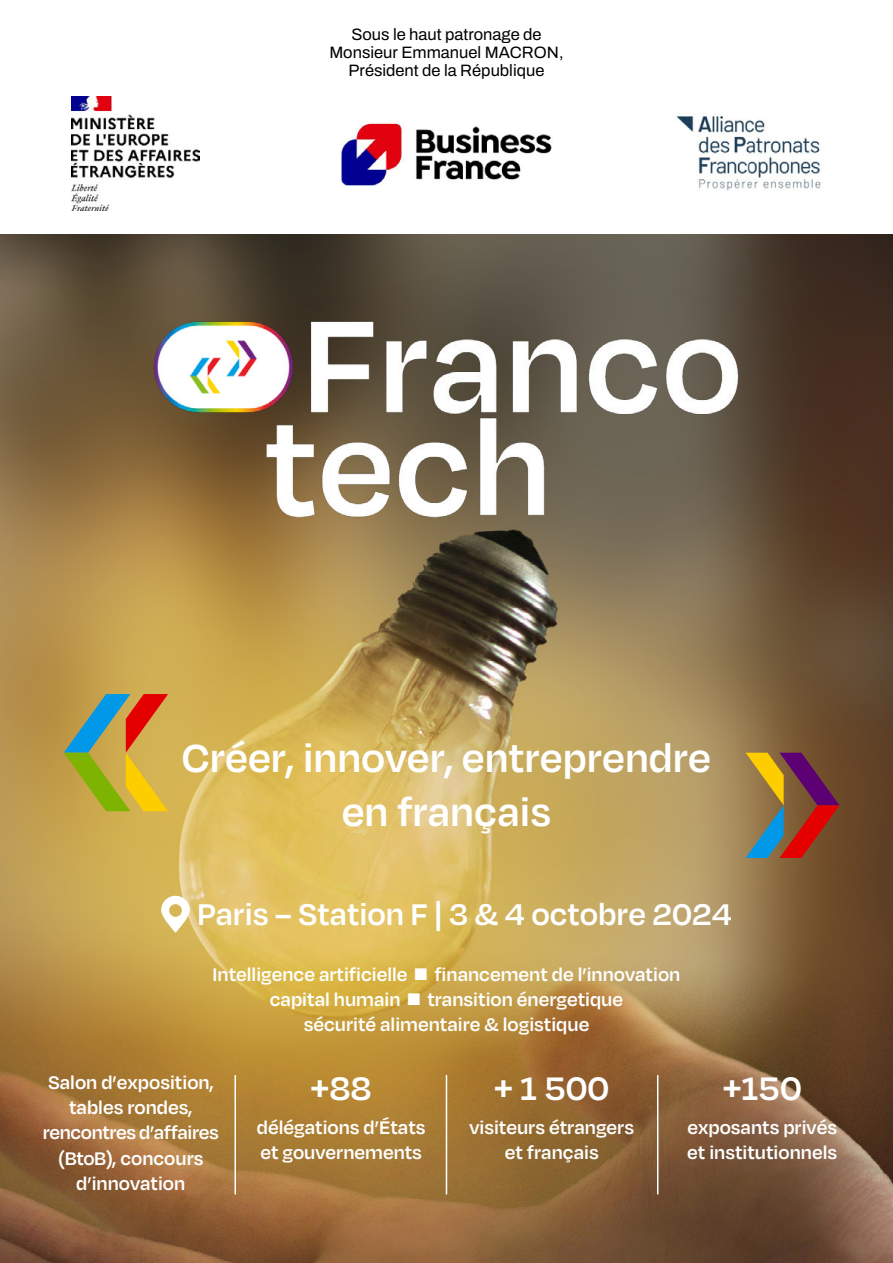
<style>
.page{position:relative;width:893px;height:1263px;background:#fff}
.page>*{position:absolute;margin:0;border:0;box-sizing:border-box;transform-origin:0 0}
.t1{font:600 45px/54px "Degular";color:#fff;text-align:center}
.t2{font:600 37.5px "Degular";color:#fff}
.t3{font:600 34.5px "Degular";color:#fff}
.t4{font:600 21px/25.2px "Degular";color:#fff;text-align:center}
.t5{font:16.5px/18px "Archivo";color:#000;text-align:center}
</style>
<div class="page">
<img style="left:0;top:235px;width:893px;height:1028px">
<svg style="left:746px;top:753px;width:93px;height:105px;background:#895843"></svg>
<svg style="left:64px;top:694px;width:104px;height:117px;background:#b19c4a"></svg>
<img style="left:145px;top:272px;width:601px;height:258px">
<svg style="left:161px;top:896px;width:29px;height:37px"></svg>
<hr style="left:234px;top:1075px;width:2px;height:119px;background:#fff">
<hr style="left:446px;top:1075px;width:1px;height:119px;background:#fff">
<hr style="left:657px;top:1075px;width:1px;height:119px;background:#fff">
<img style="left:676px;top:113px;width:145px;height:78px">
<img style="left:340px;top:123px;width:212px;height:62px">
<img style="left:72px;top:96px;width:127px;height:114px">
<p class="t5" style="left:329px;top:25px;width:236px">Sous le haut patronage de<br>Monsieur Emmanuel MACRON,<br>Président de la République</p>
<h1 class="t1" style="left:182px;top:729px;width:531px">Créer, innover, entreprendre en français</h1>
<h3 class="t3" style="left:197px;top:893px;width:536px">Paris – Station F | 3 &amp; 4 octobre 2024</h3>
<p class="t4" style="left:213px;top:961px;width:469px">Intelligence artificielle ⬛ financement de l’innovation capital humain ⬛ transition énergetique<br>sécurité alimentaire &amp; logistique</p>
<p class="t4" style="left:43px;top:1069px;width:177px">Salon d’exposition, tables rondes, rencontres d’affaires (BtoB), concours d’innovation</p>
<h2 class="t2" style="left:311px;top:1065px;width:63px">+88</h2>
<p class="t4" style="left:257px;top:1113px;width:170px;text-align:left">délégations d’États et gouvernements</p>
<h2 class="t2" style="left:494px;top:1065px;width:116px">+ 1 500</h2>
<p class="t4" style="left:469px;top:1113px;width:166px">visiteurs étrangers et français</p>
<h2 class="t2" style="left:723px;top:1065px;width:81px">+150</h2>
<p class="t4" style="left:687px;top:1113px;width:151px;text-align:left">exposants privés et institutionnels</p>
</div>
